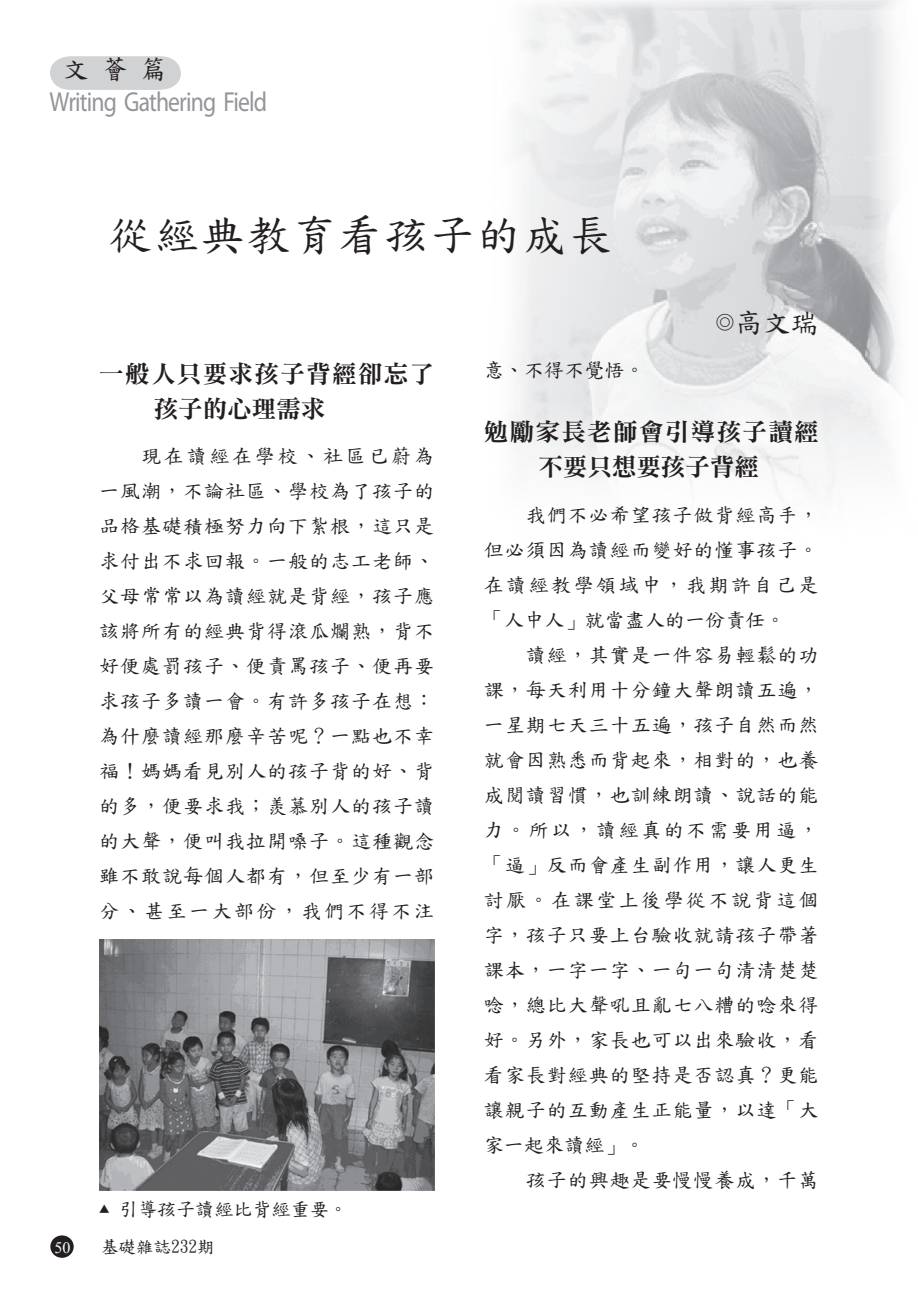
<style>
.page{position:relative;width:918px;height:1290px;background:#fff}
.page>*{position:absolute;margin:0;border:0;box-sizing:border-box;transform-origin:0 0}
.t1{font:43.75px "DF Kai Shu SB Estd BF";letter-spacing:.05em;color:#231f20}
.t2{font:28px "DF Kai Shu SB Estd BF";color:#231f20}
.t3{font:27.65px "Myriad Pro";letter-spacing:-.04em;color:#939598;scale:.86 1}
.t4{font:26.25px "DF Kai Shu SB Estd BF";color:#231f20}
.t5{font:24.5px/35px "DFN Ming XB HK BF";letter-spacing:.055em;color:#231f20}
.t6{font:20.12px/35px "DF Kai Shu SB Estd BF";letter-spacing:.04em;color:#231f20;text-align:justify}
.t7{font:19.25px "DF Kai Shu SB Estd BF";letter-spacing:-.01em;color:#231f20}
.t8{font:17.5px "DF Kai Shu SB Estd BF";color:#231f20}
.t9{font:15.92px "Times New Roman";color:#fff}
.s1{font-size:19.25px}
.s2{font-size:10.5px}
</style>
<div class="page">
<img style="left:514px;top:0;width:384px;height:495px">
<div style="left:50px;top:1235px;width:24px;height:23px;background:#231f20;border-radius:50%"></div>
<svg style="left:50px;top:56px;width:131px;height:34px;background:#d4d5d7"></svg>
<img style="left:99px;top:939px;width:335px;height:252px">
<h3 class="t4" style="left:62px;top:56px;width:106px">文 薈 篇</h3>
<h3 class="t3" style="left:50px;top:85px;width:254px">Writing Gathering Field</h3>
<h1 class="t1" style="left:109px;top:213px;width:505px">從經典教育看孩子的成長</h1>
<h2 class="t2" style="left:715px;top:308px;width:105px"><span class="s1">◎</span>高文瑞</h2>
<p class="t5" style="left:154px;top:356px;width:282px;text-indent:-55px">一般人只要求孩子背經卻忘了孩子的心理需求</p>
<p class="t6" style="left:99px;top:439px;width:347px;text-align:left;text-indent:42px">現在讀經在學校、社區已蔚為一風潮，不論社區、學校為了孩子的品格基礎積極努力向下紮根，這只是求付出不求回報。一般的志工老師、父母常常以為讀經就是背經，孩子應該將所有的經典背得滾瓜爛熟，背不好便處罰孩子、便責罵孩子、便再要求孩子多讀一會。有許多孩子在想：為什麼讀經那麼辛苦呢？一點也不幸福！媽媽看見別人的孩子背的好、背的多，便要求我；羨慕別人的孩子讀的大聲，便叫我拉開嗓子。這種觀念雖不敢說每個人都有，但至少有一部分、甚至一大部份，我們不得不注</p>
<p class="t7" style="left:99px;top:1199px;width:250px"><span class="s2">▲</span> 引導孩子讀經比背經重要。</p>
<p class="t9" style="left:54px;top:1236px;width:17px">50</p>
<p class="t8" style="left:101px;top:1238px;width:115px">基礎雜誌232期</p>
<p class="t6" style="left:484px;top:352px;width:162px">意、不得不覺悟。</p>
<p class="t5" style="left:484px;top:415px;width:336px;text-align:center">勉勵家長老師會引導孩子讀經不要只想要孩子背經</p>
<p class="t6" style="left:484px;top:497px;width:336px;text-indent:42px">我們不必希望孩子做背經高手，但必須因為讀經而變好的懂事孩子。在讀經教學領域中，我期許自己是「人中人」就當盡人的一份責任。</p>
<p class="t6" style="left:484px;top:637px;width:336px;text-indent:42px">讀經，其實是一件容易輕鬆的功課，每天利用十分鐘大聲朗讀五遍，一星期七天三十五遍，孩子自然而然就會因熟悉而背起來，相對的，也養成閱讀習慣，也訓練朗讀、說話的能力。所以，讀經真的不需要用逼，「逼」反而會產生副作用，讓人更生討厭。在課堂上後學從不說背這個字，孩子只要上台驗收就請孩子帶著課本，一字一字、一句一句清清楚楚唸，總比大聲吼且亂七八糟的唸來得好。另外，家長也可以出來驗收，看看家長對經典的堅持是否認真？更能讓親子的互動產生正能量，以達「大家一起來讀經」。</p>
<p class="t6" style="left:526px;top:1162px;width:294px">孩子的興趣是要慢慢養成，千萬</p>
</div>
